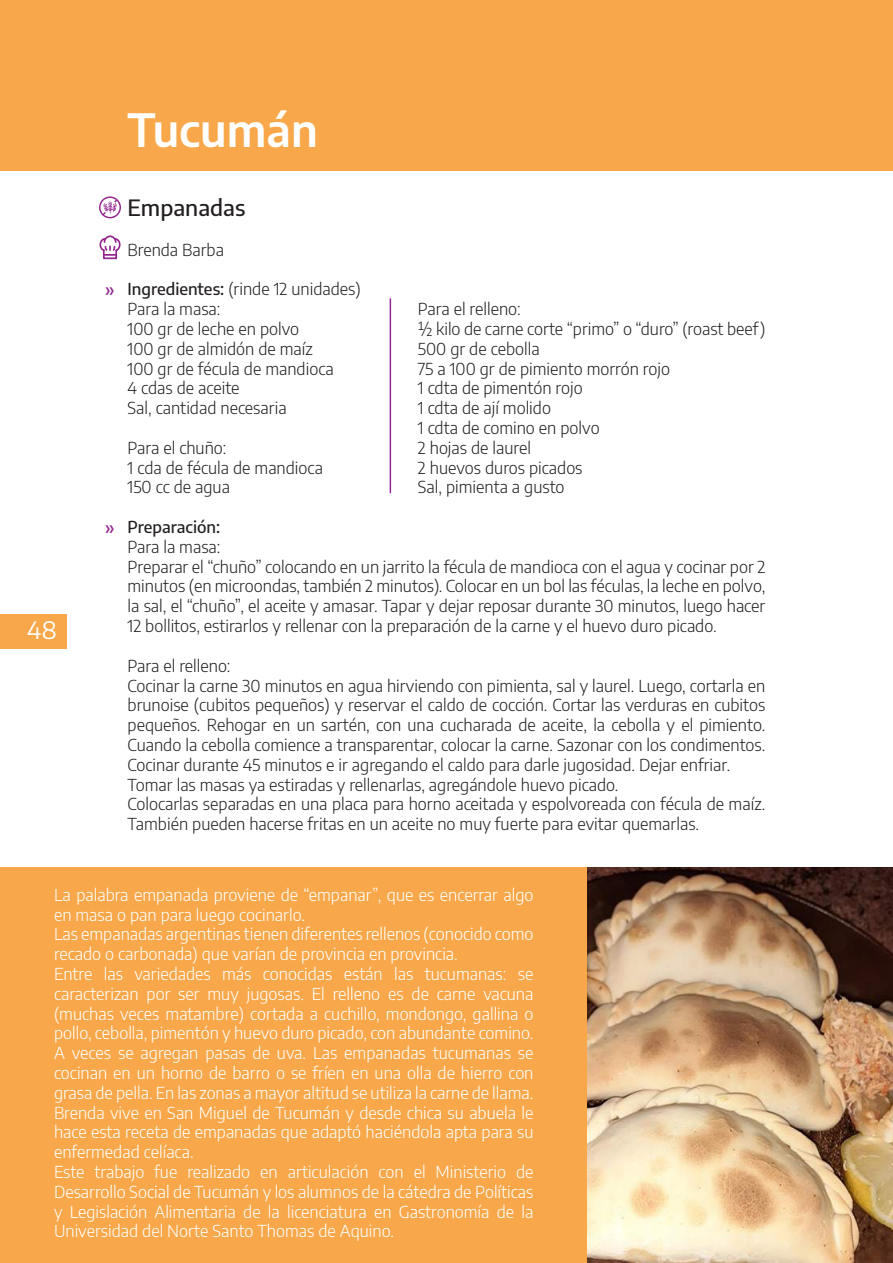
<style>
.page{position:relative;width:893px;height:1263px;background:#fff}
.page>*{position:absolute;margin:0;border:0;box-sizing:border-box;transform-origin:0 0}
.t1{font:600 45px "Encode Sans";color:#fff}
.t2{font:24px "Encode Sans";color:#fff}
.t3{font:500 22.5px "Encode Sans";color:#231f20}
.t4{font:500 18px "Encode Sans";color:#90298f}
.t5{font:300 16.5px/19.8px "Encode Sans";color:#231f20}
.t6{font:300 16.5px/19.8px "Encode Sans";color:#fff}
.t7{font:500 16.5px "Encode Sans";color:#231f20}
.s1{font-weight:500}
</style>
<div class="page">
<div style="left:0;top:0;width:893px;height:170px;background:#f8a84a"></div>
<div style="left:0;top:614px;width:66px;height:35px;background:#f8a84a"></div>
<div style="left:0;top:867px;width:587px;height:396px;background:#f8a84a"></div>
<svg style="left:99px;top:196px;width:22px;height:22px"></svg>
<div style="left:103px;top:249px;width:14px;height:10px;border:2px solid #93278f"></div>
<svg style="left:99px;top:235px;width:22px;height:21px"></svg>
<img style="left:587px;top:867px;width:305px;height:396px">
<hr style="left:390px;top:299px;width:1px;height:194px;background:#90298f">
<hr style="left:892px;top:0;width:1px;height:1263px;background:#fff">
<h2 class="t2" style="left:27px;top:613px;width:31px">48</h2>
<h1 class="t1" style="left:128px;top:98px;width:192px">Tucumán</h1>
<p class="t4" style="left:105px;top:277px;width:11px">»</p>
<p class="t4" style="left:105px;top:514px;width:11px">»</p>
<h3 class="t3" style="left:128px;top:192px;width:119px">Empanadas</h3>
<p class="t5" style="left:128px;top:239px;width:98px">Brenda Barba</p>
<p class="t5" style="left:128px;top:279px;width:235px"><span class="s1">Ingredientes:</span> (rinde 12 unidades)<br>Para la masa:<br>100 gr de leche en polvo<br>100 gr de almidón de maíz<br>100 gr de fécula de mandioca<br>4 cdas de aceite<br>Sal, cantidad necesaria</p>
<p class="t5" style="left:128px;top:437px;width:197px">Para el chuño:<br>1 cda de fécula de mandioca<br>150 cc de agua</p>
<p class="t7" style="left:128px;top:515px;width:94px">Preparación:</p>
<p class="t5" style="left:128px;top:536px;width:639px">Para la masa:<br>Preparar el “chuño” colocando en un jarrito la fécula de mandioca con el agua y cocinar por 2 minutos (en microondas, también 2 minutos). Colocar en un bol las féculas, la leche en polvo, la sal, el “chuño”, el aceite y amasar. Tapar y dejar reposar durante 30 minutos, luego hacer 12 bollitos, estirarlos y rellenar con la preparación de la carne y el huevo duro picado.</p>
<p class="t5" style="left:128px;top:655px;width:639px">Para el relleno:<br>Cocinar la carne 30 minutos en agua hirviendo con pimienta, sal y laurel. Luego, cortarla en brunoise (cubitos pequeños) y reservar el caldo de cocción. Cortar las verduras en cubitos pequeños. Rehogar en un sartén, con una cucharada de aceite, la cebolla y el pimiento.<br>Cuando la cebolla comience a transparentar, colocar la carne. Sazonar con los condimentos.<br>Cocinar durante 45 minutos e ir agregando el caldo para darle jugosidad. Dejar enfriar.<br>Tomar las masas ya estiradas y rellenarlas, agregándole huevo picado.<br>Colocarlas separadas en una placa para horno aceitada y espolvoreada con fécula de maíz.<br>También pueden hacerse fritas en un aceite no muy fuerte para evitar quemarlas.</p>
<p class="t5" style="left:418px;top:298px;width:349px">Para el relleno:<br>½ kilo de carne corte “primo” o “duro” (roast beef)<br>500 gr de cebolla<br>75 a 100 gr de pimiento morrón rojo<br>1 cdta de pimentón rojo<br>1 cdta de ají molido<br>1 cdta de comino en polvo<br>2 hojas de laurel<br>2 huevos duros picados<br>Sal, pimienta a gusto</p>
<p class="t6" style="left:54px;top:884px;width:481px">La palabra empanada proviene de “empanar”, que es encerrar algo en masa o pan para luego cocinarlo.<br>Las empanadas argentinas tienen diferentes rellenos (conocido como recado o carbonada) que varían de provincia en provincia.<br>Entre las variedades más conocidas están las tucumanas: se caracterizan por ser muy jugosas. El relleno es de carne vacuna (muchas veces matambre) cortada a cuchillo, mondongo, gallina o pollo, cebolla, pimentón y huevo duro picado, con abundante comino.<br>A veces se agregan pasas de uva. Las empanadas tucumanas se cocinan en un horno de barro o se fríen en una olla de hierro con grasa de pella. En las zonas a mayor altitud se utiliza la carne de llama.<br>Brenda vive en San Miguel de Tucumán y desde chica su abuela le hace esta receta de empanadas que adaptó haciéndola apta para su enfermedad celíaca.<br>Este trabajo fue realizado en articulación con el Ministerio de Desarrollo Social de Tucumán y los alumnos de la cátedra de Políticas y Legislación Alimentaria de la licenciatura en Gastronomía de la Universidad del Norte Santo Thomas de Aquino.</p>
</div>
